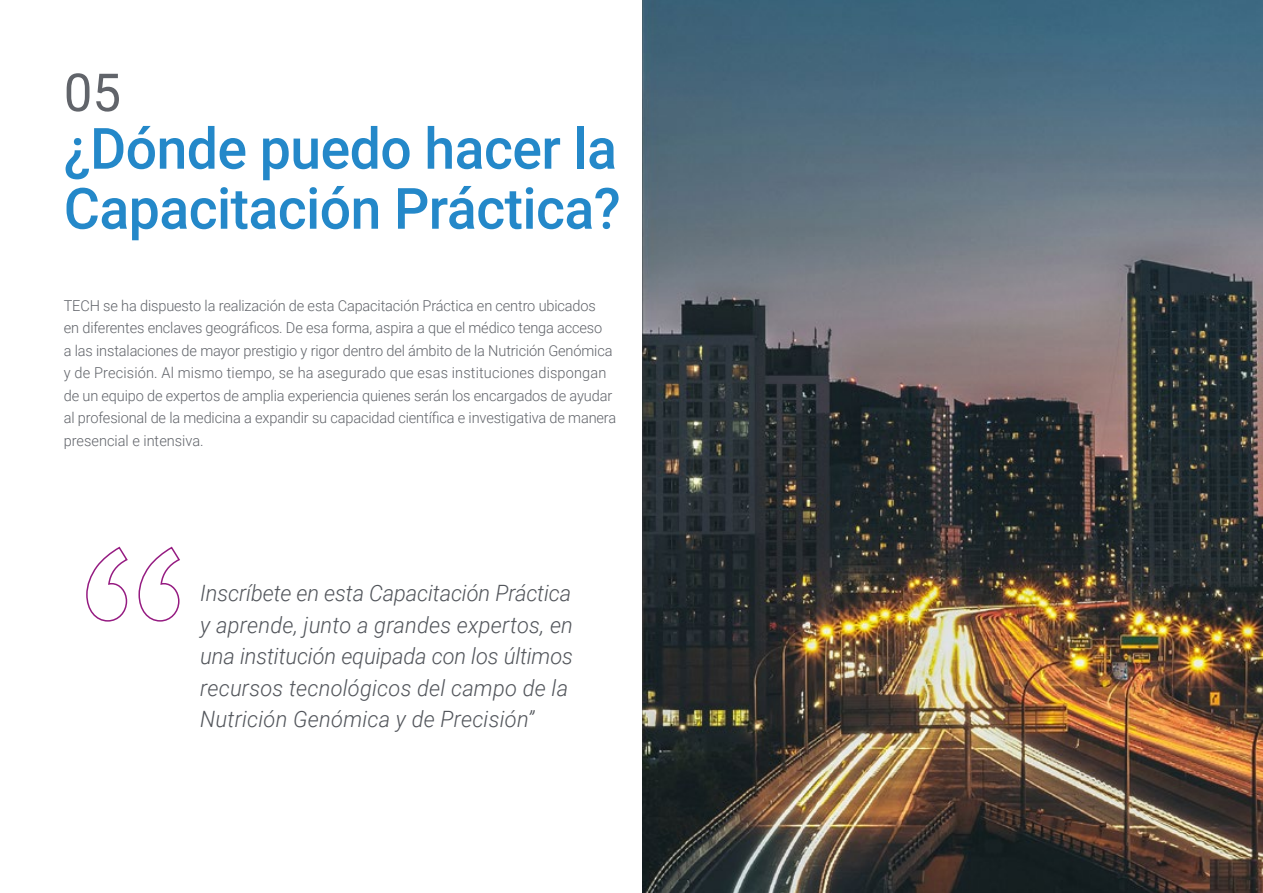
<style>
.page{position:relative;width:1263px;height:893px;background:#fff}
.page>*{position:absolute;margin:0;border:0;box-sizing:border-box;transform-origin:0 0}
.t1{font:500 57px/60px "Roboto";letter-spacing:-.01em;color:#2488c9}
.t2{font:52.5px "Roboto";color:#61646a}
.t3{font:italic 300 22.5px/31.5px "Roboto";letter-spacing:.01em;color:#52555b}
.t4{font:300 15px/22.5px "Roboto";letter-spacing:-.01em;color:#61646a}
</style>
<div class="page">
<svg style="left:86px;top:546px;width:94px;height:76px"></svg>
<img style="left:642px;top:0;width:621px;height:893px">
<h2 class="t2" style="left:64px;top:56px;width:59px">05</h2>
<h1 class="t1" style="left:64px;top:116px;width:558px">¿Dónde puedo hacer la<br>Capacitación Práctica?</h1>
<p class="t4" style="left:64px;top:293px;width:554px">TECH se ha dispuesto la realización de esta Capacitación Práctica en centro ubicados<br>en diferentes enclaves geográficos. De esa forma, aspira a que el médico tenga acceso<br>a las instalaciones de mayor prestigio y rigor dentro del ámbito de la Nutrición Genómica y de Precisión. Al mismo tiempo, se ha asegurado que esas instituciones dispongan de un equipo de expertos de amplia experiencia quienes serán los encargados de ayudar al profesional de la medicina a expandir su capacidad científica e investigativa de manera presencial e intensiva.</p>
<h3 class="t3" style="left:200px;top:577px;width:374px">Inscríbete en esta Capacitación Práctica y aprende, junto a grandes expertos, en una institución equipada con los últimos recursos tecnológicos del campo de la Nutrición Genómica y de Precisión”</h3>
</div>
